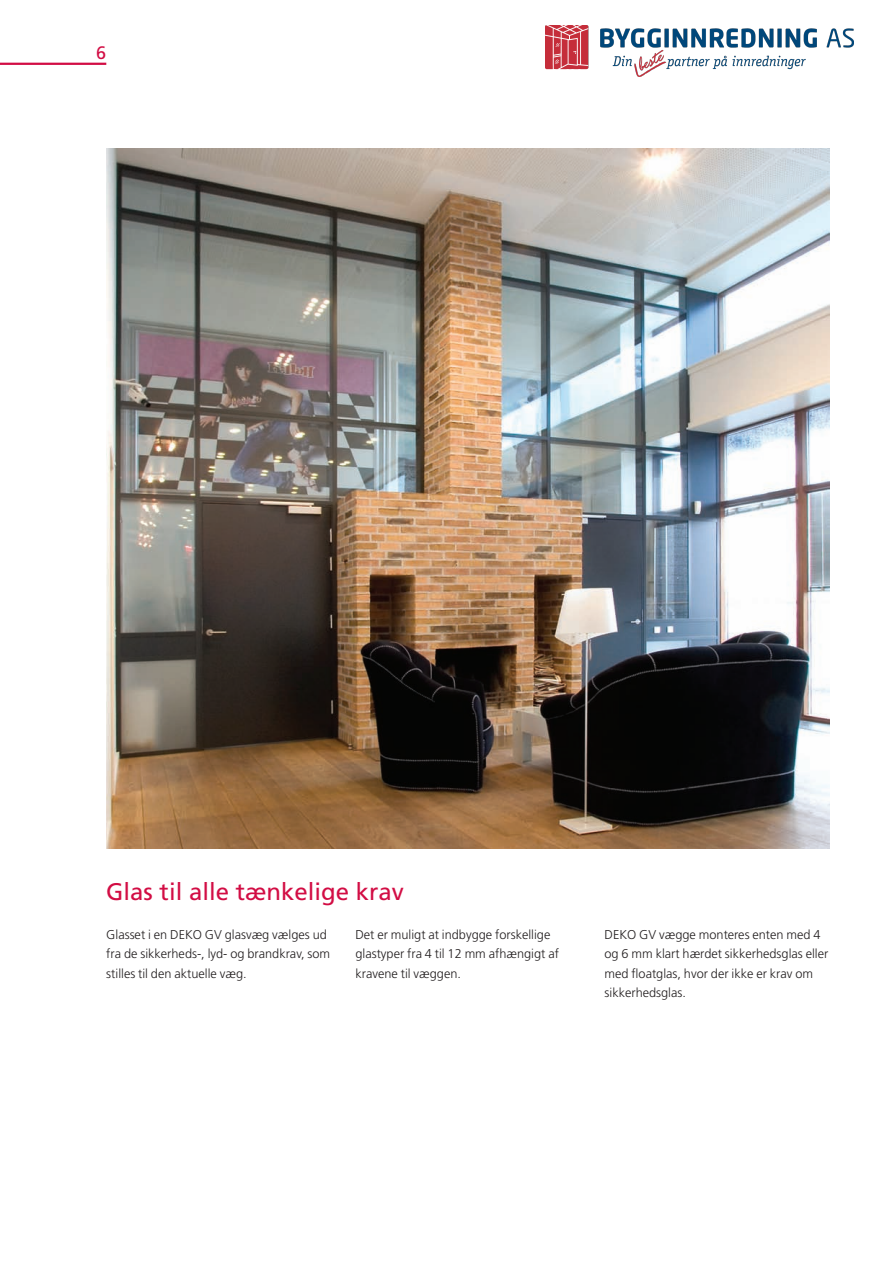
<style>
.page{position:relative;width:893px;height:1263px;background:#fff}
.page>*{position:absolute;margin:0;border:0;box-sizing:border-box;transform-origin:0 0}
.t1{font:24px "Frutiger";color:#d20d44}
.t2{font:18px "Frutiger";color:#d20d44}
.t3{font:300 12.75px/19.5px "Frutiger";color:#231f20}
</style>
<div class="page">
<hr style="left:0;top:63px;width:106px;height:2px;background:#d20d44">
<img style="left:106px;top:149px;width:723px;height:699px">
<img style="left:546px;top:26px;width:308px;height:51px">
<p class="t2" style="left:96px;top:42px;width:12px">6</p>
<p class="t1" style="left:106px;top:877px;width:299px">Glas til alle tænkelige krav</p>
<p class="t3" style="left:106px;top:924px;width:225px">Glasset i en DEKO GV glasvæg vælges ud fra de sikkerheds-, lyd- og brandkrav, som stilles til den aktuelle væg.</p>
<p class="t3" style="left:355px;top:924px;width:205px">Det er muligt at indbygge forskellige glastyper fra 4 til 12 mm afhængigt af kravene til væggen.</p>
<p class="t3" style="left:604px;top:924px;width:225px">DEKO GV vægge monteres enten med 4 og 6 mm klart hærdet sikkerhedsglas eller med floatglas, hvor der ikke er krav om sikkerhedsglas.</p>
</div>
